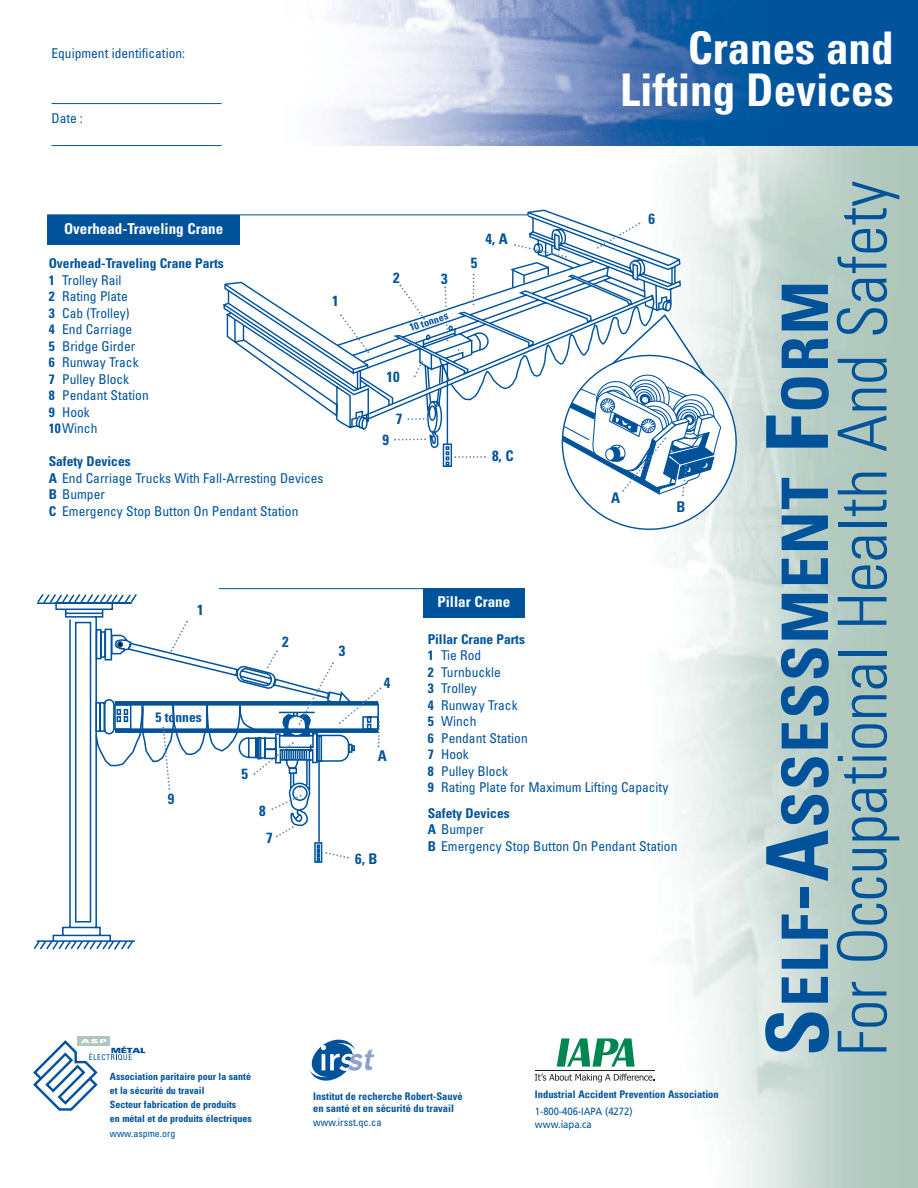
<style>
.page{position:relative;width:918px;height:1188px;background:#fff}
.page>*{position:absolute;margin:0;border:0;box-sizing:border-box;transform-origin:0 0}
.t1{font:300 condensed 67.5px "Univers";color:#00539b}
.t2{font:700 condensed 64.2px "Univers";letter-spacing:.03em;color:#00539b}
.t3{font:700 condensed 45px/42px "Univers";color:#fff;text-align:right}
.t4{font:700 condensed 15px "Univers";color:#fff}
.t5{font:700 condensed 14.7px "Univers";color:#00539b}
.t6{font:700 condensed 13.65px "Univers";color:#00539b}
.t7{font:condensed 13.5px/16.5px "Univers";color:#00539b}
.t8{font:700 condensed 10.5px/12.1px "Univers";color:#00539b}
.t9{font:10.5px/12.1px "Frutiger";color:#00539b;scale:.9 1}
.t10{font:condensed 10.5px "Univers";color:#00539b}
.t11{font:700 condensed 10.35px "Univers";color:#00539b}
.t12{font:700 condensed 10.05px/14.2px "Univers";color:#00539b}
.t13{font:condensed 10.05px "Univers";color:#00539b}
.s1{font-weight:700}
.s2{font-size:85.5px}
</style>
<div class="page">
<img style="left:654px;top:146px;width:264px;height:1042px">
<img style="left:180px;top:0;width:738px;height:146px">
<div style="left:47px;top:215px;width:193px;height:30px;background:#00539b"></div>
<svg style="left:240px;top:209px;width:442px;height:258px"></svg>
<svg style="left:412px;top:361px;width:12px;height:18px"></svg>
<svg style="left:508px;top:243px;width:59px;height:41px"></svg>
<svg style="left:407px;top:418px;width:21px;height:2px"></svg>
<svg style="left:454px;top:456px;width:32px;height:2px"></svg>
<svg style="left:473px;top:274px;width:2px;height:31px"></svg>
<svg style="left:595px;top:222px;width:45px;height:28px"></svg>
<svg style="left:223px;top:281px;width:148px;height:90px"></svg>
<svg style="left:398px;top:283px;width:28px;height:37px"></svg>
<svg style="left:443px;top:285px;width:6px;height:56px"></svg>
<svg style="left:552px;top:314px;width:194px;height:225px"></svg>
<svg style="left:394px;top:438px;width:32px;height:3px"></svg>
<hr style="left:47px;top:214px;width:481px;height:1px;background:#00539b">
<div style="left:78px;top:1036px;width:32px;height:9px;background:#afc6bc"></div>
<svg style="left:33px;top:1038px;width:112px;height:73px"></svg>
<svg style="left:310px;top:1039px;width:64px;height:42px"></svg>
<hr style="left:535px;top:1070px;width:119px;height:1px;background:#231f20">
<svg style="left:557px;top:1038px;width:78px;height:29px"></svg>
<svg style="left:535px;top:1074px;width:119px;height:8px"></svg>
<hr style="left:51px;top:103px;width:171px;height:1px;background:#00539b">
<hr style="left:51px;top:145px;width:171px;height:1px;background:#00539b">
<div style="left:423px;top:588px;width:101px;height:30px;background:#00539b"></div>
<hr style="left:219px;top:588px;width:305px;height:1px;background:#00539b">
<svg style="left:34px;top:594px;width:348px;height:356px"></svg>
<p class="t7" style="left:51px;top:46px;width:135px">Equipment identification:</p>
<p class="t7" style="left:51px;top:111px;width:33px">Date :</p>
<h3 class="t3" style="left:620px;top:32px;width:275px">Cranes and<br>Lifting Devices</h3>
<p class="t4" style="left:64px;top:223px;width:161px">Overhead-Traveling Crane</p>
<p class="t7" style="left:49px;top:256px;width:177px"><span class="s1">Overhead-Traveling Crane Parts<br>1</span> Trolley Rail<br><span class="s1">2</span> Rating Plate<br><span class="s1">3</span> Cab (Trolley)<br><span class="s1">4</span> End Carriage<br><span class="s1">5</span> Bridge Girder<br><span class="s1">6</span> Runway Track<br><span class="s1">7</span> Pulley Block<br><span class="s1">8</span> Pendant Station<br><span class="s1">9</span> Hook<br><span class="s1">10</span>Winch</p>
<p class="t7" style="left:49px;top:454px;width:276px"><span class="s1">Safety Devices<br>A</span> End Carriage Trucks With Fall-Arresting Devices<br><span class="s1">B</span> Bumper<br><span class="s1">C</span> Emergency Stop Button On Pendant Station</p>
<p class="t5" style="left:332px;top:296px;width:8px">1</p>
<p class="t5" style="left:393px;top:272px;width:8px">2</p>
<p class="t5" style="left:441px;top:274px;width:8px">3</p>
<p class="t11" style="left:409px;top:324px;width:42px;rotate:-18deg">10 tonnes</p>
<p class="t5" style="left:387px;top:371px;width:15px">10</p>
<p class="t5" style="left:396px;top:414px;width:8px">7</p>
<p class="t5" style="left:382px;top:434px;width:8px">9</p>
<p class="t5" style="left:471px;top:257px;width:8px">5</p>
<p class="t5" style="left:485px;top:233px;width:24px">4, A</p>
<p class="t5" style="left:492px;top:451px;width:23px">8, C</p>
<p class="t5" style="left:649px;top:214px;width:8px">6</p>
<p class="t5" style="left:611px;top:492px;width:11px">A</p>
<p class="t5" style="left:676px;top:501px;width:11px">B</p>
<p class="t5" style="left:197px;top:604px;width:8px">1</p>
<p class="t6" style="left:156px;top:712px;width:48px">5 tonnes</p>
<p class="t5" style="left:168px;top:793px;width:8px">9</p>
<p class="t5" style="left:282px;top:636px;width:8px">2</p>
<p class="t5" style="left:242px;top:768px;width:8px">5</p>
<p class="t5" style="left:259px;top:805px;width:8px">8</p>
<p class="t5" style="left:266px;top:832px;width:8px">7</p>
<p class="t5" style="left:339px;top:646px;width:8px">3</p>
<p class="t5" style="left:384px;top:678px;width:8px">4</p>
<p class="t5" style="left:378px;top:750px;width:11px">A</p>
<p class="t5" style="left:355px;top:853px;width:24px">6, B</p>
<p class="t4" style="left:437px;top:596px;width:74px">Pillar Crane</p>
<p class="t7" style="left:428px;top:632px;width:242px"><span class="s1">Pillar Crane Parts<br>1</span> Tie Rod<br><span class="s1">2</span> Turnbuckle<br><span class="s1">3</span> Trolley<br><span class="s1">4</span> Runway Track<br><span class="s1">5</span> Winch<br><span class="s1">6</span> Pendant Station<br><span class="s1">7</span> Hook<br><span class="s1">8</span> Pulley Block<br><span class="s1">9</span> Rating Plate for Maximum Lifting Capacity</p>
<p class="t7" style="left:428px;top:806px;width:251px"><span class="s1">Safety Devices<br>A</span> Bumper<br><span class="s1">B</span> Emergency Stop Button On Pendant Station</p>
<h1 class="t1" style="left:838px;top:1056px;width:877px;rotate:-90deg">For Occupational Health And Safety</h1>
<h2 class="t2" style="left:782px;top:1056px;width:777px;rotate:-90deg"><span class="s2">S</span>ELF<span class="s2">-A</span>SSESSMENT <span class="s2">F</span>ORM</h2>
<p class="t12" style="left:110px;top:1070px;width:143px">Association paritaire pour la santé et la sécurité du travail<br>Secteur fabrication de produits<br>en métal et de produits électriques</p>
<p class="t13" style="left:110px;top:1129px;width:67px">www.aspme.org</p>
<p class="t8" style="left:313px;top:1091px;width:151px">Institut de recherche Robert-Sauvé en santé et en sécurité du travail</p>
<p class="t10" style="left:313px;top:1119px;width:70px">www.irsst.qc.ca</p>
<p class="t8" style="left:535px;top:1089px;width:185px">Industrial Accident Prevention Association</p>
<p class="t9" style="left:535px;top:1107px;width:110px">1-800-406-IAPA (4272) www.iapa.ca</p>
</div>
